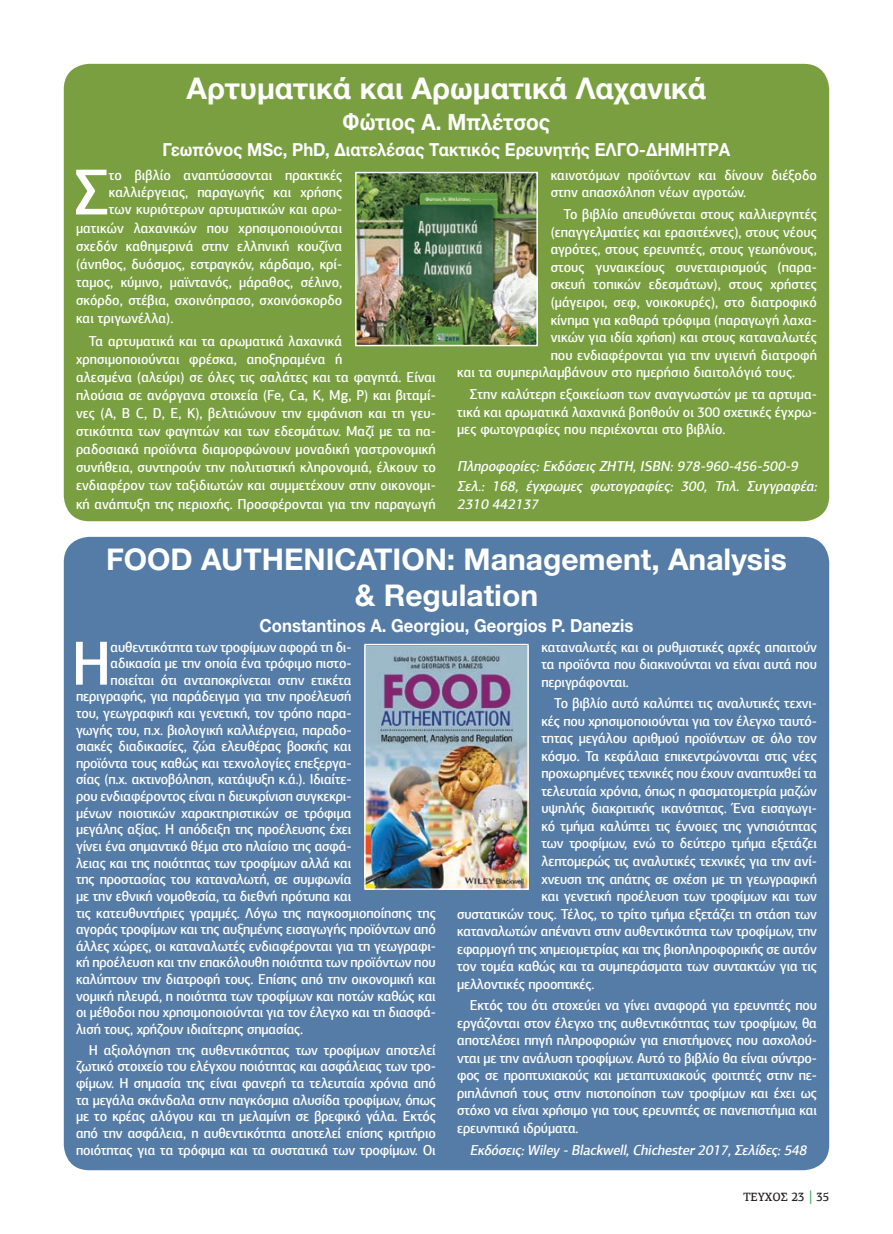
<style>
.page{position:relative;width:893px;height:1234px;background:#fff}
.page>*{position:absolute;margin:0;border:0;box-sizing:border-box;transform-origin:0 0}
.KEIMENO{font:500 65.25px "PF Agora Sans Pro";color:#fff;scale:.94 1}
.KEIMENO-2{font:500 62.55px "PF Agora Sans Pro";color:#fff;scale:.94 1}
.TITLOS_BIG_1{font:700 30px/36px "Helvetica Neue LTW1 G";color:#fff;text-align:center}
.TITLOS_BIG_1-2{font:700 22.5px "Helvetica Neue LTW1 G";color:#fff;scale:.93 1}
.TITLOS_BIG_1-3{font:700 18px "Helvetica Neue LTW1 G";color:#fff;scale:.93 1}
.KEIMENO-3{font:500 14.4px/17.5px "PF Agora Sans Pro";letter-spacing:-.015em;color:#fff;text-align:justify;scale:.94 1}
.KEIMENO-4{font:italic 500 14.4px/17.5px "PF Agora Sans Pro";letter-spacing:-.01em;color:#fff;scale:.94 1}
.t1{font:500 12px "PF Agora Serif Pro";color:#231f20;scale:.94 1}
.s1{font-size:15px;color:#329945}
</style>
<div class="page">
<div style="left:64px;top:64px;width:765px;height:457px;background:#799f40;border-radius:26px"></div>
<div style="left:64px;top:536px;width:765px;height:633px;background:#557ca6;border-radius:26px"></div>
<img style="left:358px;top:175px;width:177px;height:168px">
<div style="left:355px;top:172px;width:183px;height:174px;border:2px solid #fff"></div>
<img style="left:366px;top:645px;width:161px;height:242px">
<div style="left:364px;top:643px;width:165px;height:246px;border:1px solid #fff"></div>
<p class="TITLOS_BIG_1" style="left:186px;top:70px;width:522px">Αρτυματικά και Αρωματικά Λαχανικά</p>
<p class="TITLOS_BIG_1-2" style="left:343px;top:108px;width:225px">Φώτιος Α. Μπλέτσος</p>
<p class="TITLOS_BIG_1-3" style="left:163px;top:138px;width:612px">Γεωπόνος MSc, PhD, Διατελέσας Τακτικός Ερευνητής ΕΛΓΟ-ΔΗΜΗΤΡΑ</p>
<p class="KEIMENO" style="left:74px;top:152px;width:39px">Σ</p>
<p class="KEIMENO-3" style="left:109px;top:166px;width:250px">το βιβλίο αναπτύσσονται πρακτικές</p>
<p class="KEIMENO-3" style="left:109px;top:183px;width:250px">καλλιέργειας, παραγωγής και χρήσης</p>
<p class="KEIMENO-3" style="left:109px;top:201px;width:250px">των κυριότερων αρτυματικών και αρω-</p>
<p class="KEIMENO-3" style="left:76px;top:219px;width:285px">ματικών λαχανικών που χρησιμοποιούνται</p>
<p class="KEIMENO-3" style="left:76px;top:237px;width:285px">σχεδόν καθημερινά στην ελληνική κουζίνα</p>
<p class="KEIMENO-3" style="left:76px;top:255px;width:285px">(άνηθος, δυόσμος, εστραγκόν, κάρδαμο, κρί-</p>
<p class="KEIMENO-3" style="left:76px;top:273px;width:285px">ταμος, κύμινο, μαϊντανός, μάραθος, σέλινο,</p>
<p class="KEIMENO-3" style="left:76px;top:291px;width:285px">σκόρδο, στέβια, σχοινόπρασο, σχοινόσκορδο</p>
<p class="KEIMENO-3" style="left:76px;top:309px;width:105px">και τριγωνέλλα).</p>
<p class="KEIMENO-3" style="left:76px;top:331px;width:384px;line-height:18.1px;text-align:left;text-indent:13px">Τα αρτυματικά και τα αρωματικά λαχανικά χρησιμοποιούνται φρέσκα, αποξηραμένα ή<br>αλεσμένα (αλεύρι) σε όλες τις σαλάτες και τα φαγητά. Είναι πλούσια σε ανόργανα στοιχεία (Fe, Ca, K, Mg, P) και βιταμί&shy;νες (A, B C, D, E, K), βελτιώνουν την εμφάνιση και τη γευ&shy;στικότητα των φαγητών και των εδεσμάτων. Μαζί με τα πα&shy;ραδοσιακά προϊόντα διαμορφώνουν μοναδική γαστρονομική συνήθεια, συντηρούν την πολιτιστική κληρονομιά, έλκουν το ενδιαφέρον των ταξιδιωτών και συμμετέχουν στην οικονομι&shy;κή ανάπτυξη της περιοχής. Προσφέρονται για την παραγωγή</p>
<p class="KEIMENO-3" style="left:551px;top:166px;width:285px">καινοτόμων προϊόντων και δίνουν διέξοδο στην απασχόληση νέων αγροτών.</p>
<p class="KEIMENO-3" style="left:563px;top:205px;width:271px">Το βιβλίο απευθύνεται στους καλλιεργητές</p>
<p class="KEIMENO-3" style="left:551px;top:223px;width:285px">(επαγγελματίες και ερασιτέχνες), στους νέους</p>
<p class="KEIMENO-3" style="left:551px;top:240px;width:285px">αγρότες, στους ερευνητές, στους γεωπόνους,</p>
<p class="KEIMENO-3" style="left:551px;top:258px;width:285px">στους γυναικείους συνεταιρισμούς (παρα-</p>
<p class="KEIMENO-3" style="left:551px;top:275px;width:285px">σκευή τοπικών εδεσμάτων), στους χρήστες</p>
<p class="KEIMENO-3" style="left:551px;top:293px;width:285px">(μάγειροι, σεφ, νοικοκυρές), στο διατροφικό</p>
<p class="KEIMENO-3" style="left:551px;top:311px;width:285px">κίνημα για καθαρά τρόφιμα (παραγωγή λαχα-</p>
<p class="KEIMENO-3" style="left:551px;top:328px;width:285px">νικών για ιδία χρήση) και στους καταναλωτές</p>
<p class="KEIMENO-3" style="left:551px;top:346px;width:285px">που ενδιαφέρονται για την υγιεινή διατροφή</p>
<p class="KEIMENO-3" style="left:457px;top:363px;width:361px">και τα συμπεριλαμβάνουν στο ημερήσιο διαιτολόγιό τους.</p>
<p class="KEIMENO-3" style="left:457px;top:385px;width:384px;text-indent:13px">Στην καλύτερη εξοικείωση των αναγνωστών με τα αρτυμα&shy;τικά και αρωματικά λαχανικά βοηθούν οι 300 σχετικές έγχρω&shy;μες φωτογραφίες που περιέχονται στο βιβλίο.</p>
<p class="KEIMENO-4" style="left:457px;top:457px;width:367px">Πληροφορίες:Εκδόσεις ΖΗΤΗ,ISBN:978-960-456-500-9</p>
<p class="KEIMENO-4" style="left:457px;top:477px;width:388px">Σελ.: 168, έγχρωμες φωτογραφίες: 300, Τηλ. Συγγραφέα:<br>2310 442137</p>
<p class="TITLOS_BIG_1" style="left:106px;top:541px;width:682px">FOOD AUTHENICATION: Management, Analysis &amp; Regulation</p>
<p class="TITLOS_BIG_1-3" style="left:259px;top:614px;width:404px">Constantinos A. Georgiou, Georgios P. Danezis</p>
<p class="KEIMENO-2" style="left:72px;top:624px;width:44px">Η</p>
<p class="KEIMENO-3" style="left:111px;top:637px;width:258px">αυθεντικότητα των τροφίμων αφορά τη δι-</p>
<p class="KEIMENO-3" style="left:111px;top:654px;width:258px">αδικασία με την οποία ένα τρόφιμο πιστο-</p>
<p class="KEIMENO-3" style="left:111px;top:670px;width:258px">ποιείται ότι ανταποκρίνεται στην ετικέτα</p>
<p class="KEIMENO-3" style="left:76px;top:687px;width:295px">περιγραφής, για παράδειγμα για την προέλευσή</p>
<p class="KEIMENO-3" style="left:76px;top:704px;width:295px">του, γεωγραφική και γενετική, τον τρόπο παρα-</p>
<p class="KEIMENO-3" style="left:76px;top:720px;width:295px">γωγής του, π.χ. βιολογική καλλιέργεια, παραδο-</p>
<p class="KEIMENO-3" style="left:76px;top:737px;width:295px">σιακές διαδικασίες, ζώα ελευθέρας βοσκής και</p>
<p class="KEIMENO-3" style="left:76px;top:754px;width:295px">προϊόντα τους καθώς και τεχνολογίες επεξεργα-</p>
<p class="KEIMENO-3" style="left:76px;top:770px;width:295px">σίας (π.χ. ακτινοβόληση, κατάψυξη κ.ά.). Ιδιαίτε-</p>
<p class="KEIMENO-3" style="left:76px;top:787px;width:295px">ρου ενδιαφέροντος είναι η διευκρίνιση συγκεκρι-</p>
<p class="KEIMENO-3" style="left:76px;top:803px;width:295px">μένων ποιοτικών χαρακτηριστικών σε τρόφιμα</p>
<p class="KEIMENO-3" style="left:76px;top:820px;width:295px">μεγάλης αξίας. Η απόδειξη της προέλευσης έχει</p>
<p class="KEIMENO-3" style="left:76px;top:837px;width:295px">γίνει ένα σημαντικό θέμα στο πλαίσιο της ασφά-</p>
<p class="KEIMENO-3" style="left:76px;top:853px;width:295px">λειας και της ποιότητας των τροφίμων αλλά και</p>
<p class="KEIMENO-3" style="left:76px;top:870px;width:295px">της προστασίας του καταναλωτή, σε συμφωνία</p>
<p class="KEIMENO-3" style="left:76px;top:886px;width:295px">με την εθνική νομοθεσία, τα διεθνή πρότυπα και</p>
<p class="KEIMENO-3" style="left:76px;top:903px;width:384px">τις κατευθυντήριες γραμμές. Λόγω της παγκοσμιοποίησης της</p>
<p class="KEIMENO-3" style="left:76px;top:920px;width:384px">αγοράς τροφίμων και της αυξημένης εισαγωγής προϊόντων από</p>
<p class="KEIMENO-3" style="left:76px;top:936px;width:384px">άλλες χώρες, οι καταναλωτές ενδιαφέρονται για τη γεωγραφι-</p>
<p class="KEIMENO-3" style="left:76px;top:953px;width:384px">κή προέλευση και την επακόλουθη ποιότητα των προϊόντων που</p>
<p class="KEIMENO-3" style="left:76px;top:970px;width:384px">καλύπτουν την διατροφή τους. Επίσης από την οικονομική και</p>
<p class="KEIMENO-3" style="left:76px;top:986px;width:384px">νομική πλευρά, η ποιότητα των τροφίμων και ποτών καθώς και</p>
<p class="KEIMENO-3" style="left:76px;top:1003px;width:384px">οι μέθοδοι που χρησιμοποιούνται για τον έλεγχο και τη διασφά-</p>
<p class="KEIMENO-3" style="left:76px;top:1019px;width:243px">λισή τους, χρήζουν ιδιαίτερης σημασίας.</p>
<p class="KEIMENO-3" style="left:76px;top:1041px;width:384px;line-height:16.6px;text-indent:13px">Η αξιολόγηση της αυθεντικότητας των τροφίμων αποτελεί ζωτικό στοιχείο του ελέγχου ποιότητας και ασφάλειας των τρο&shy;φίμων. Η σημασία της είναι φανερή τα τελευταία χρόνια από τα μεγάλα σκάνδαλα στην παγκόσμια αλυσίδα τροφίμων, όπως με το κρέας αλόγου και τη μελαμίνη σε βρεφικό γάλα. Εκτός από την ασφάλεια, η αυθεντικότητα αποτελεί επίσης κριτήριο ποιότητας για τα τρόφιμα και τα συστατικά των τροφίμων. Οι</p>
<p class="KEIMENO-3" style="left:541px;top:637px;width:295px">καταναλωτές και οι ρυθμιστικές αρχές απαιτούν τα προϊόντα που διακινούνται να είναι αυτά που περιγράφονται.</p>
<p class="KEIMENO-3" style="left:554px;top:694px;width:281px">Το βιβλίο αυτό καλύπτει τις αναλυτικές τεχνι-</p>
<p class="KEIMENO-3" style="left:541px;top:712px;width:295px">κές που χρησιμοποιούνται για τον έλεγχο ταυτό-</p>
<p class="KEIMENO-3" style="left:541px;top:729px;width:295px">τητας μεγάλου αριθμού προϊόντων σε όλο τον</p>
<p class="KEIMENO-3" style="left:541px;top:747px;width:295px">κόσμο. Τα κεφάλαια επικεντρώνονται στις νέες</p>
<p class="KEIMENO-3" style="left:541px;top:764px;width:295px">προχωρημένες τεχνικές που έχουν αναπτυχθεί τα</p>
<p class="KEIMENO-3" style="left:541px;top:782px;width:295px">τελευταία χρόνια, όπως η φασματομετρία μαζών</p>
<p class="KEIMENO-3" style="left:541px;top:799px;width:295px">υψηλής διακριτικής ικανότητας. Ένα εισαγωγι-</p>
<p class="KEIMENO-3" style="left:541px;top:817px;width:295px">κό τμήμα καλύπτει τις έννοιες της γνησιότητας</p>
<p class="KEIMENO-3" style="left:541px;top:834px;width:295px">των τροφίμων, ενώ το δεύτερο τμήμα εξετάζει</p>
<p class="KEIMENO-3" style="left:541px;top:852px;width:295px">λεπτομερώς τις αναλυτικές τεχνικές για την ανί-</p>
<p class="KEIMENO-3" style="left:541px;top:869px;width:295px">χνευση της απάτης σε σχέση με τη γεωγραφική</p>
<p class="KEIMENO-3" style="left:541px;top:887px;width:295px">και γενετική προέλευση των τροφίμων και των</p>
<p class="KEIMENO-3" style="left:457px;top:904px;width:384px">συστατικών τους. Τέλος, το τρίτο τμήμα εξετάζει τη στάση των</p>
<p class="KEIMENO-3" style="left:457px;top:922px;width:384px">καταναλωτών απέναντι στην αυθεντικότητα των τροφίμων, την</p>
<p class="KEIMENO-3" style="left:457px;top:939px;width:384px">εφαρμογή της χημειομετρίας και της βιοπληροφορικής σε αυτόν</p>
<p class="KEIMENO-3" style="left:457px;top:957px;width:384px">τον τομέα καθώς και τα συμπεράσματα των συντακτών για τις</p>
<p class="KEIMENO-3" style="left:457px;top:974px;width:148px">μελλοντικές προοπτικές.</p>
<p class="KEIMENO-3" style="left:457px;top:996px;width:384px;text-indent:13px">Εκτός του ότι στοχεύει να γίνει αναφορά για ερευνητές που εργάζονται στον έλεγχο της αυθεντικότητας των τροφίμων, θα αποτελέσει πηγή πληροφοριών για επιστήμονες που ασχολού&shy;νται με την ανάλυση τροφίμων. Αυτό το βιβλίο θα είναι σύντρο&shy;φος σε προπτυχιακούς και μεταπτυχιακούς φοιτητές στην πε&shy;ριπλάνησή τους στην πιστοποίηση των τροφίμων και έχει ως στόχο να είναι χρήσιμο για τους ερευνητές σε πανεπιστήμια και ερευνητικά ιδρύματα.</p>
<p class="KEIMENO-4" style="left:470px;top:1140px;width:363px">Εκδόσεις:Wiley -Blackwell,Chichester2017,Σελίδες:548</p>
<p class="t1" style="left:743px;top:1189px;width:93px">ΤΕΥΧΟΣ 23 <span class="s1">|</span> 35</p>
</div>
